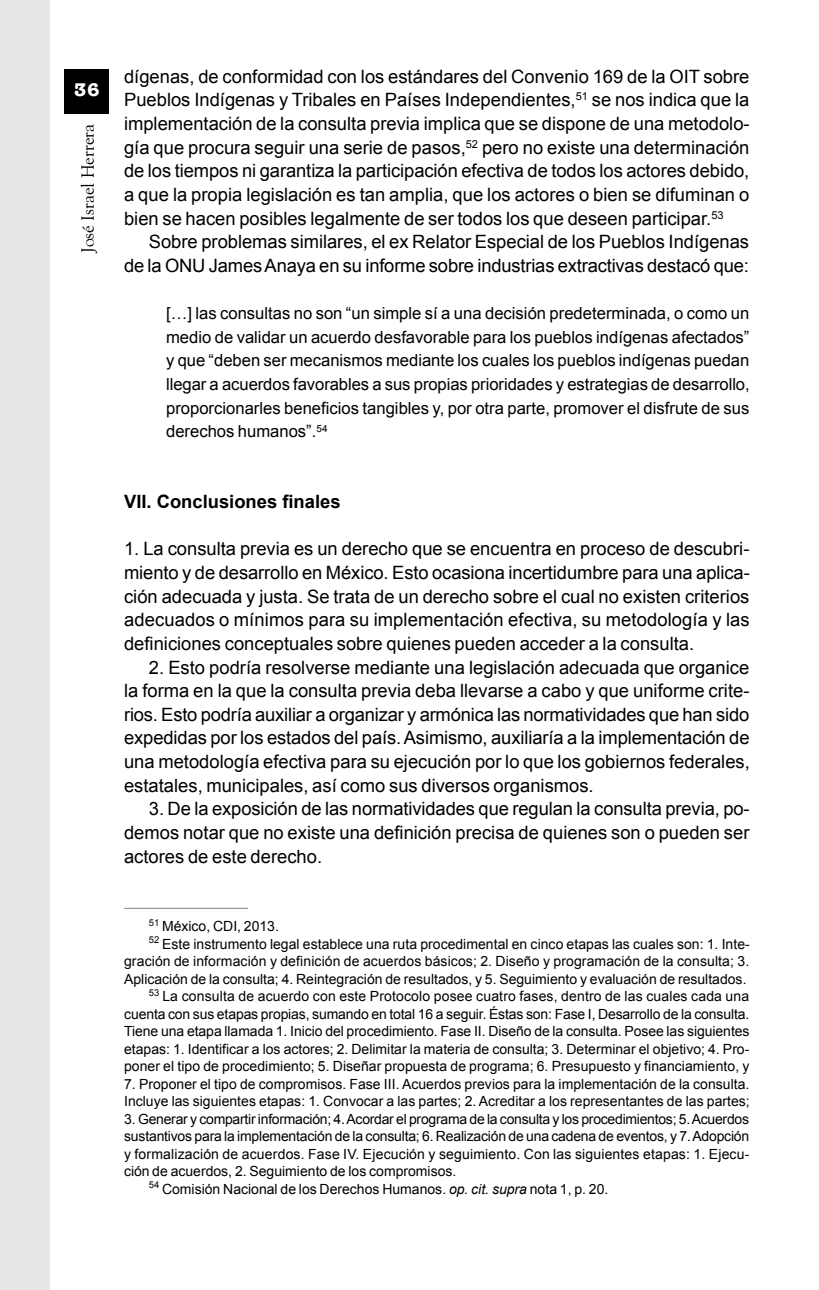
<style>
.page{position:relative;width:819px;height:1290px;background:#fff}
.page>*{position:absolute;margin:0;border:0;box-sizing:border-box;transform-origin:0 0}
.t1{font:700 18.9px "American Typewriter";color:#fff}
.t2{font:18.38px/23.6px "Arial";color:#000;text-align:justify}
.t3{font:700 18.38px "Arial";color:#000}
.t4{font:17.5px "Goudy Std";color:#000}
.t5{font:16.62px/23.6px "Arial";color:#000;text-align:justify}
.t6{font:14px/17.5px "Arial";color:#000}
.t7{font:14px "Arial";letter-spacing:-.02em;color:#000}
.s1{font-style:italic}
</style>
<div class="page">
<div style="left:0;top:0;width:50px;height:1290px;background:#e6e7e8"></div>
<div style="left:65px;top:69px;width:44px;height:45px;background:#000"></div>
<hr style="left:124px;top:908px;width:124px;height:1px;background:#808285">
<p class="t1" style="left:74px;top:74px;width:27px">36</p>
<p class="t4" style="left:77px;top:253px;width:131px;rotate:-90deg">José Israel Herrera</p>
<p class="t2" style="left:124px;top:65px;width:627px">dígenas, de conformidad con los estándares del Convenio 169 de la OIT sobre Pueblos Indígenas y Tribales en Países Independientes,<sup>51</sup> se nos indica que la implementación de la consulta previa implica que se dispone de una metodolo&shy;gía que procura seguir una serie de pasos,<sup>52</sup> pero no existe una determinación de los tiempos ni garantiza la participación efectiva de todos los actores debido, a que la propia legislación es tan amplia, que los actores o bien se difuminan o bien se hacen posibles legalmente de ser todos los que deseen participar.<sup>53</sup></p>
<p class="t2" style="left:124px;top:230px;width:626px;text-align:right">Sobre problemas similares, el ex Relator Especial de los Pueblos Indígenas de la ONU James Anaya en su informe sobre industrias extractivas destacó que:</p>
<p class="t5" style="left:166px;top:302px;width:585px">[…] las consultas no son “un simple sí a una decisión predeterminada, o como un medio de validar un acuerdo desfavorable para los pueblos indígenas afectados” y que “deben ser mecanismos mediante los cuales los pueblos indígenas puedan llegar a acuerdos favorables a sus propias prioridades y estrategias de desarrollo, proporcionarles beneficios tangibles y, por otra parte, promover el disfrute de sus derechos humanos”.<sup>54</sup></p>
<p class="t3" style="left:124px;top:489px;width:218px">VII. Conclusiones finales</p>
<p class="t2" style="left:124px;top:537px;width:627px">1. La consulta previa es un derecho que se encuentra en proceso de descubri&shy;miento y de desarrollo en México. Esto ocasiona incertidumbre para una aplica&shy;ción adecuada y justa. Se trata de un derecho sobre el cual no existen criterios adecuados o mínimos para su implementación efectiva, su metodología y las definiciones conceptuales sobre quienes pueden acceder a la consulta.</p>
<p class="t2" style="left:124px;top:655px;width:627px;text-indent:25px">2. Esto podría resolverse mediante una legislación adecuada que organice la forma en la que la consulta previa deba llevarse a cabo y que uniforme crite&shy;rios. Esto podría auxiliar a organizar y armónica las normatividades que han sido expedidas por los estados del país. Asimismo, auxiliaría a la implementación de una metodología efectiva para su ejecución por lo que los gobiernos federales, estatales, municipales, así como sus diversos organismos.</p>
<p class="t2" style="left:124px;top:797px;width:627px;text-indent:25px">3. De la exposición de las normatividades que regulan la consulta previa, po&shy;demos notar que no existe una definición precisa de quienes son o pueden ser actores de este derecho.</p>
<p class="t6" style="left:149px;top:917px;width:131px"><sup>51</sup> México, CDI, 2013.</p>
<p class="t6" style="left:149px;top:935px;width:602px"><sup>52</sup> Este instrumento legal establece una ruta procedimental en cinco etapas las cuales son: 1. Inte-</p>
<p class="t6" style="left:124px;top:952px;width:626px">gración de información y definición de acuerdos básicos; 2. Diseño y programación de la consulta; 3.</p>
<p class="t6" style="left:124px;top:970px;width:624px">Aplicación de la consulta; 4. Reintegración de resultados, y 5. Seguimiento y evaluación de resultados.</p>
<p class="t6" style="left:149px;top:987px;width:602px"><sup>53</sup> La consulta de acuerdo con este Protocolo posee cuatro fases, dentro de las cuales cada una</p>
<p class="t6" style="left:124px;top:1005px;width:626px">cuenta con sus etapas propias, sumando en total 16 a seguir. Éstas son: Fase I, Desarrollo de la consulta.</p>
<p class="t6" style="left:124px;top:1022px;width:627px">Tiene una etapa llamada 1. Inicio del procedimiento. Fase II. Diseño de la consulta. Posee las siguientes</p>
<p class="t6" style="left:124px;top:1040px;width:626px">etapas: 1. Identificar a los actores; 2. Delimitar la materia de consulta; 3. Determinar el objetivo; 4. Pro-</p>
<p class="t6" style="left:124px;top:1057px;width:626px">poner el tipo de procedimiento; 5. Diseñar propuesta de programa; 6. Presupuesto y financiamiento, y</p>
<p class="t6" style="left:124px;top:1075px;width:627px">7. Proponer el tipo de compromisos. Fase III. Acuerdos previos para la implementación de la consulta.<br>Incluye las siguientes etapas: 1. Convocar a las partes; 2. Acreditar a los representantes de las partes;</p>
<p class="t7" style="left:124px;top:1109px;width:626px">3. Generar y compartir información; 4. Acordar el programa de la consulta y los procedimientos; 5. Acuerdos</p>
<p class="t6" style="left:124px;top:1127px;width:626px">sustantivos para la implementación de la consulta; 6. Realización de una cadena de eventos, y 7. Adopción</p>
<p class="t6" style="left:124px;top:1145px;width:626px">y formalización de acuerdos. Fase IV. Ejecución y seguimiento. Con las siguientes etapas: 1. Ejecu-</p>
<p class="t6" style="left:124px;top:1162px;width:334px">ción de acuerdos, 2. Seguimiento de los compromisos.</p>
<p class="t6" style="left:149px;top:1180px;width:461px"><sup>54</sup> Comisión Nacional de los Derechos Humanos. <span class="s1">op. cit. supra</span> nota 1, p. 20.</p>
</div>
